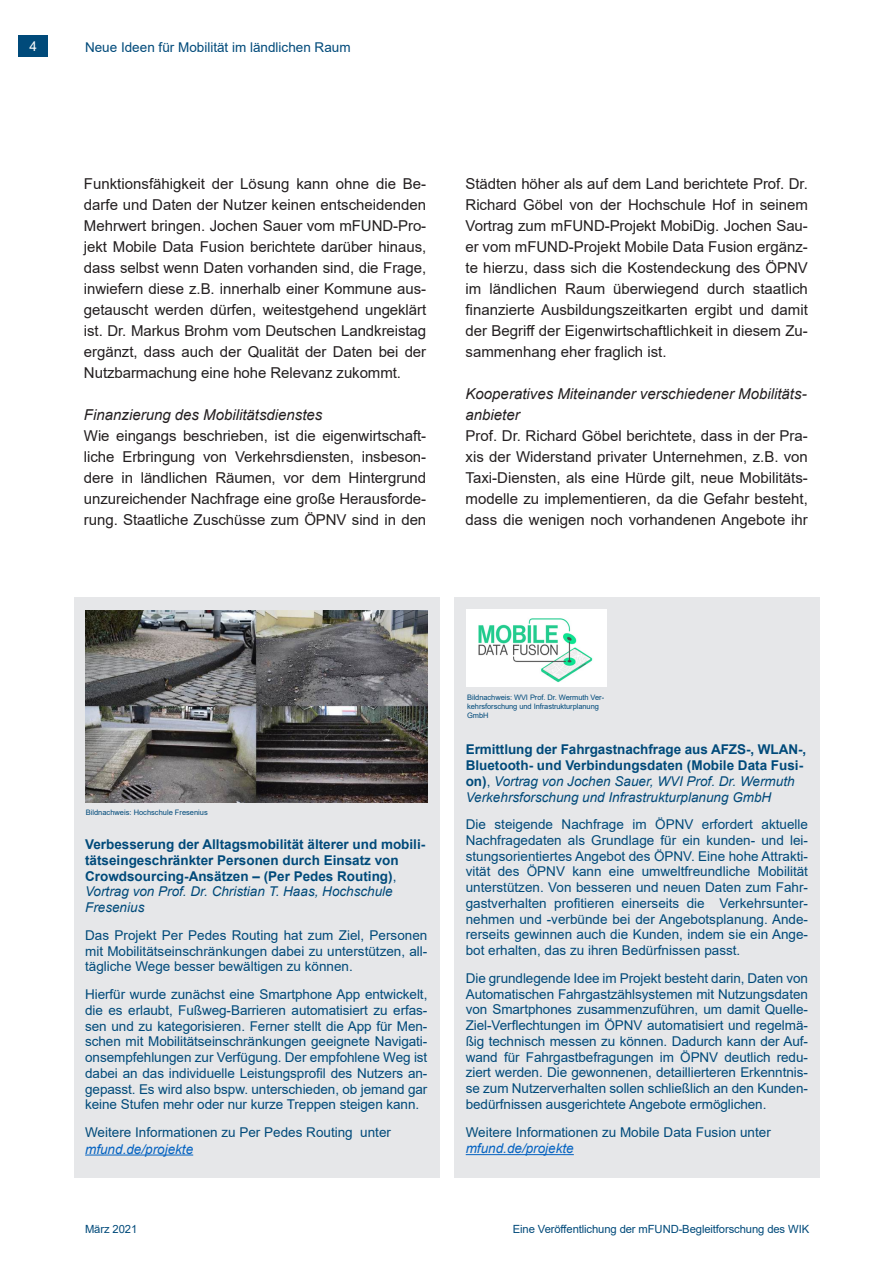
<style>
.page{position:relative;width:893px;height:1263px;background:#fff}
.page>*{position:absolute;margin:0;border:0;box-sizing:border-box;transform-origin:0 0}
.t1{font:15px/21px "Arial";letter-spacing:-.005em;color:#231f20;text-align:justify}
.t2{font:italic 15px/21px "Arial";color:#231f20}
.t3{font:13.5px/15.8px "Arial";color:#004a7a;text-align:justify}
.t4{font:700 13.5px/15.8px "Arial";color:#004a7a}
.t5{font:13.5px "Arial";color:#fff}
.t6{font:11.25px "Arial";letter-spacing:-.01em;color:#004a7a}
.Untertitel{font:7.5px/9px "Arial";letter-spacing:-.01em;color:#004a7a}
.s1{font-weight:400}
.s2{font-weight:400;font-style:italic}
.s3{font-style:italic;color:#0563c1}
</style>
<div class="page">
<div style="left:18px;top:35px;width:30px;height:22px;background:#004a7a"></div>
<div style="left:74px;top:597px;width:366px;height:581px;background:#e6e7e9"></div>
<img style="left:86px;top:610px;width:342px;height:192px">
<hr style="left:85px;top:1154px;width:108px;height:1px;background:#0563c1">
<div style="left:454px;top:597px;width:366px;height:581px;background:#e6e7e9"></div>
<div style="left:466px;top:609px;width:141px;height:78px;background:#fff"></div>
<img style="left:479px;top:618px;width:114px;height:65px">
<hr style="left:466px;top:1154px;width:108px;height:1px;background:#0563c1">
<p class="t5" style="left:29px;top:37px;width:9px">4</p>
<p class="t3" style="left:85px;top:40px;width:267px">Neue Ideen für Mobilität im ländlichen Raum</p>
<p class="t1" style="left:84px;top:173px;width:344px">Funktionsfähigkeit der Lösung kann ohne die Be&shy;darfe und Daten der Nutzer keinen entscheidenden Mehrwert bringen. Jochen Sauer vom mFUND-Pro&shy;jekt Mobile Data Fusion berichtete darüber hinaus, dass selbst wenn Daten vorhanden sind, die Frage, inwiefern diese z.B. innerhalb einer Kommune aus&shy;getauscht werden dürfen, weitestgehend ungeklärt ist. Dr. Markus Brohm vom Deutschen Landkreistag ergänzt, dass auch der Qualität der Daten bei der Nutzbarmachung eine hohe Relevanz zukommt.</p>
<p class="t2" style="left:84px;top:404px;width:240px">Finanzierung des Mobilitätsdienstes</p>
<p class="t1" style="left:84px;top:425px;width:344px">Wie eingangs beschrieben, ist die eigenwirtschaft&shy;liche Erbringung von Verkehrsdiensten, insbeson&shy;dere in ländlichen Räumen, vor dem Hintergrund unzureichender Nachfrage eine große Herausforde&shy;rung. Staatliche Zuschüsse zum ÖPNV sind in den</p>
<p class="t1" style="left:466px;top:173px;width:344px">Städten höher als auf dem Land berichtete Prof. Dr.<br>Richard Göbel von der Hochschule Hof in seinem Vortrag zum mFUND-Projekt MobiDig. Jochen Sau&shy;er vom mFUND-Projekt Mobile Data Fusion ergänz&shy;te hierzu, dass sich die Kostendeckung des ÖPNV im ländlichen Raum überwiegend durch staatlich finanzierte Ausbildungszeitkarten ergibt und damit der Begriff der Eigenwirtschaftlichkeit in diesem Zu&shy;sammenhang eher fraglich ist.</p>
<p class="t2" style="left:466px;top:383px;width:343px">Kooperatives Miteinander verschiedener Mobilitäts&shy;anbieter</p>
<p class="t1" style="left:466px;top:425px;width:344px">Prof. Dr. Richard Göbel berichtete, dass in der Pra&shy;xis der Widerstand privater Unternehmen, z.B. von Taxi-Diensten, als eine Hürde gilt, neue Mobilitäts&shy;modelle zu implementieren, da die Gefahr besteht, dass die wenigen noch vorhandenen Angebote ihr</p>
<p class="Untertitel" style="left:86px;top:808px;width:124px">Bildnachweis: Hochschule Fresenius</p>
<p class="t4" style="left:85px;top:837px;width:342px">Verbesserung der Alltagsmobilität älterer und mobili&shy;tätseingeschränkter Personen durch Einsatz von Crowdsourcing-Ansätzen – (Per Pedes Routing)<span class="s1">, </span><span class="s2">Vortrag von Prof. Dr. Christian T. Haas, Hochschule Fresenius</span></p>
<p class="t3" style="left:85px;top:927px;width:344px">Das Projekt Per Pedes Routing hat zum Ziel, Personen mit Mobilitätseinschränkungen dabei zu unterstützen, all&shy;tägliche Wege besser bewältigen zu können.</p>
<p class="t3" style="left:85px;top:986px;width:344px">Hierfür wurde zunächst eine Smartphone App entwickelt, die es erlaubt, Fußweg-Barrieren automatisiert zu erfas&shy;sen und zu kategorisieren. Ferner stellt die App für Men&shy;schen mit Mobilitätseinschränkungen geeignete Navigati&shy;onsempfehlungen zur Verfügung. Der empfohlene Weg ist dabei an das individuelle Leistungsprofil des Nutzers an&shy;gepasst. Es wird also bspw. unterschieden, ob jemand gar keine Stufen mehr oder nur kurze Treppen steigen kann.</p>
<p class="t3" style="left:85px;top:1124px;width:307px;line-height:16.2px">Weitere Informationen zu Per Pedes Routing unter <span class="s3">mfund.de/projekte</span></p>
<p class="Untertitel" style="left:467px;top:692px;width:138px">Bildnachweis: WVI Prof. Dr. Wermuth Ver&shy;kehrsforschung und Infrastrukturplanung<br>GmbH</p>
<p class="t4" style="left:466px;top:742px;width:342px">Ermittlung der Fahrgastnachfrage aus AFZS-, WLAN-, Bluetooth- und Verbindungsdaten (Mobile Data Fusi&shy;on)<span class="s1">,</span> <span class="s2">Vortrag von Jochen Sauer, WVI Prof. Dr. Wermuth Verkehrsforschung und Infrastrukturplanung GmbH</span></p>
<p class="t3" style="left:466px;top:816px;width:344px">Die steigende Nachfrage im ÖPNV erfordert aktuelle Nachfragedaten als Grundlage für ein kunden- und lei&shy;stungsorientiertes Angebot des ÖPNV. Eine hohe Attrakti&shy;vität des ÖPNV kann eine umweltfreundliche Mobilität unterstützen. Von besseren und neuen Daten zum Fahr&shy;gastverhalten profitieren einerseits die Verkehrsunter&shy;nehmen und -verbünde bei der Angebotsplanung. Ande&shy;rerseits gewinnen auch die Kunden, indem sie ein Ange&shy;bot erhalten, das zu ihren Bedürfnissen passt.</p>
<p class="t3" style="left:466px;top:970px;width:344px">Die grundlegende Idee im Projekt besteht darin, Daten von Automatischen Fahrgastzählsystemen mit Nutzungsdaten von Smartphones zusammenzuführen, um damit Quelle-Ziel-Verflechtungen im ÖPNV automatisiert und regelmä&shy;ßig technisch messen zu können. Dadurch kann der Auf&shy;wand für Fahrgastbefragungen im ÖPNV deutlich redu&shy;ziert werden. Die gewonnenen, detaillierteren Erkenntnis&shy;se zum Nutzerverhalten sollen schließlich an den Kunden&shy;bedürfnissen ausgerichtete Angebote ermöglichen.</p>
<p class="t3" style="left:466px;top:1124px;width:307px;line-height:16.2px">Weitere Informationen zu Mobile Data Fusion unter <span class="s3">mfund.de/projekte</span></p>
<p class="t6" style="left:85px;top:1221px;width:54px">März 2021</p>
<p class="t6" style="left:513px;top:1221px;width:298px">Eine Veröffentlichung der mFUND-Begleitforschung des WIK</p>
</div>
